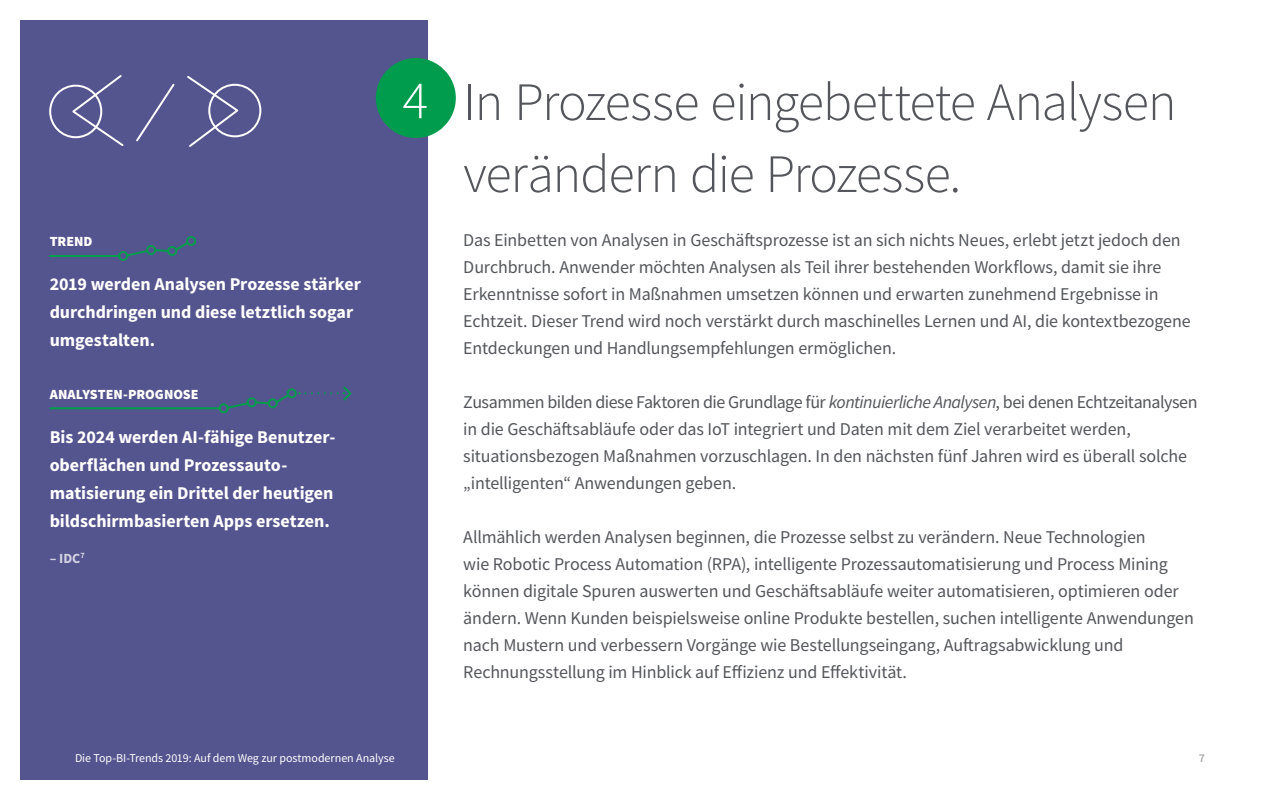
<style>
.page{position:relative;width:1280px;height:800px;background:#fff}
.page>*{position:absolute;margin:0;border:0;box-sizing:border-box;transform-origin:0 0}
.t1{font:300 54px/72px "Source Sans Pro";letter-spacing:-.02em;color:#54565b}
.t2{font:18px/27px "Source Sans Pro";letter-spacing:-.01em;color:#54565b}
.t3{font:700 18px/28px "Source Sans Pro";letter-spacing:-.005em;color:#fff}
.t4{font:900 14px "Source Sans Pro";color:#fff}
.t5{font:700 14px "Source Sans Pro";color:#d4d4e3}
.t6{font:12px "Source Sans Pro";letter-spacing:-.005em;color:#fff}
.t7{font:600 12px "Source Sans Pro";color:#aaa7aa}
.s1{color:#fff}
.s2{font-style:italic}
</style>
<div class="page">
<div style="left:20px;top:20px;width:408px;height:760px;background:#54548f"></div>
<div style="left:376px;top:58px;width:80px;height:80px;background:#009c4d;border-radius:50%"></div>
<hr style="left:50px;top:255px;width:69px;height:2px;background:#009c4d">
<svg style="left:125px;top:243px;width:64px;height:14px"></svg>
<div style="left:118px;top:251px;width:10px;height:10px;border:2px solid #009c4d;border-radius:50%"></div>
<div style="left:146px;top:245px;width:10px;height:10px;border:2px solid #009c4d;border-radius:50%"></div>
<div style="left:167px;top:246px;width:10px;height:10px;border:2px solid #009c4d;border-radius:50%"></div>
<div style="left:186px;top:236px;width:10px;height:10px;border:2px solid #009c4d;border-radius:50%"></div>
<hr style="left:50px;top:407px;width:170px;height:2px;background:#009c4d">
<svg style="left:229px;top:393px;width:62px;height:16px"></svg>
<div style="left:219px;top:403px;width:10px;height:10px;border:2px solid #009c4d;border-radius:50%"></div>
<div style="left:247px;top:397px;width:10px;height:10px;border:2px solid #009c4d;border-radius:50%"></div>
<div style="left:268px;top:398px;width:10px;height:10px;border:2px solid #009c4d;border-radius:50%"></div>
<div style="left:287px;top:388px;width:10px;height:10px;border:2px solid #009c4d;border-radius:50%"></div>
<svg style="left:299px;top:386px;width:53px;height:15px"></svg>
<svg style="left:49px;top:75px;width:213px;height:72px"></svg>
<p class="t4" style="left:50px;top:232px;width:44px">TREND</p>
<p class="t3" style="left:50px;top:270px;width:313px">2019 werden Analysen Prozesse stärker durchdringen und diese letztlich sogar umgestalten.</p>
<p class="t4" style="left:50px;top:385px;width:151px">ANALYSTEN-PROGNOSE</p>
<p class="t3" style="left:50px;top:423px;width:287px">Bis 2024 werden AI-fähige Benutzer&shy;oberflächen und Prozessauto&shy;matisierung ein Drittel der heutigen bildschirmbasierten Apps ersetzen.</p>
<p class="t5" style="left:50px;top:549px;width:37px">– IDC<sup>7</sup></p>
<h1 class="t1" style="left:463px;top:66px;width:715px;text-indent:-61px"><span class="s1">4</span> In Prozesse eingebettete Analysen verändern die Prozesse.</h1>
<p class="t2" style="left:463px;top:226px;width:729px">Das Einbetten von Analysen in Geschäftsprozesse ist an sich nichts Neues, erlebt jetzt jedoch den Durchbruch. Anwender möchten Analysen als Teil ihrer bestehenden Workflows, damit sie ihre Erkenntnisse sofort in Maßnahmen umsetzen können und erwarten zunehmend Ergebnisse in Echtzeit. Dieser Trend wird noch verstärkt durch maschinelles Lernen und AI, die kontextbezogene Entdeckungen und Handlungsempfehlungen ermöglichen.</p>
<p class="t2" style="left:463px;top:388px;width:736px">Zusammen bilden diese Faktoren die Grundlage für <span class="s2">kontinuierliche Analysen</span>, bei denen Echtzeitanalysen in die Geschäftsabläufe oder das IoT integriert und Daten mit dem Ziel verarbeitet werden, situationsbezogen Maßnahmen vorzuschlagen. In den nächsten fünf Jahren wird es überall solche „intelligenten“ Anwendungen geben.</p>
<p class="t2" style="left:463px;top:523px;width:732px">Allmählich werden Analysen beginnen, die Prozesse selbst zu verändern. Neue Technologien<br>wie Robotic Process Automation (RPA), intelligente Prozessautomatisierung und Process Mining können digitale Spuren auswerten und Geschäftsabläufe weiter automatisieren, optimieren oder ändern. Wenn Kunden beispielsweise online Produkte bestellen, suchen intelligente Anwendungen nach Mustern und verbessern Vorgänge wie Bestellungseingang, Auftragsabwicklung und Rechnungsstellung im Hinblick auf Effizienz und Effektivität.</p>
<p class="t6" style="left:75px;top:751px;width:321px">Die Top-BI-Trends 2019: Auf dem Weg zur postmodernen Analyse</p>
<p class="t7" style="left:1199px;top:750px;width:8px">7</p>
</div>
